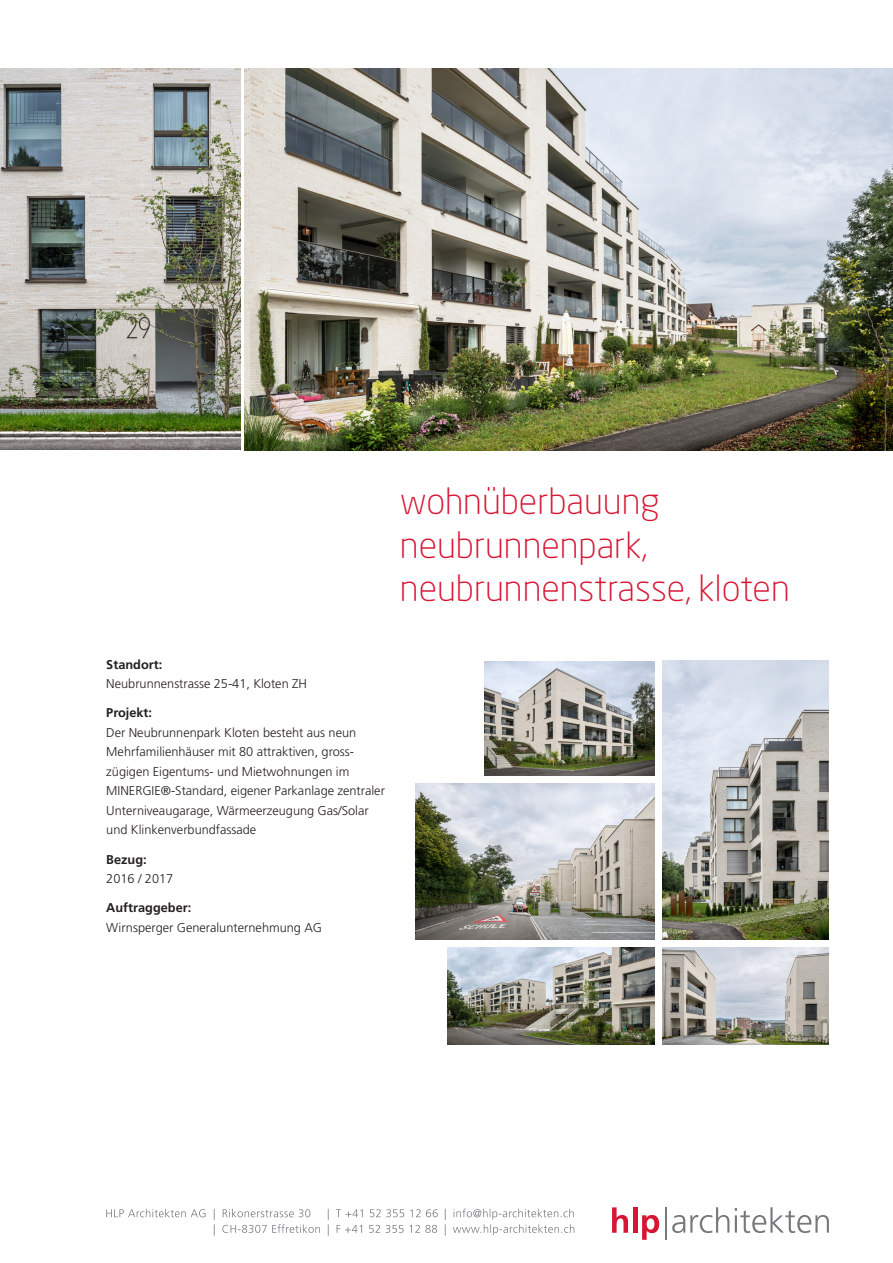
<style>
.page{position:relative;width:893px;height:1263px;background:#fff}
.page>*{position:absolute;margin:0;border:0;box-sizing:border-box;transform-origin:0 0}
.t1{font:300 36px/43.2px "Neo Sans Std";color:#d71634}
.t2{font:300 12.75px/19.5px "Frutiger LT Std";color:#231f20}
.t3{font:700 12.75px "Frutiger LT Std";color:#231f20}
</style>
<div class="page">
<svg style="left:672px;top:1207px;width:57px;height:26px"></svg>
<svg style="left:735px;top:1207px;width:94px;height:26px"></svg>
<svg style="left:612px;top:1207px;width:16px;height:26px"></svg>
<hr style="left:633px;top:1207px;width:4px;height:26px;background:#d71634">
<svg style="left:642px;top:1215px;width:17px;height:25px"></svg>
<hr style="left:665px;top:1207px;width:1px;height:33px;background:#76787b">
<svg style="left:214px;top:1208px;width:360px;height:27px"></svg>
<svg style="left:106px;top:1209px;width:99px;height:8px"></svg>
<img style="left:245px;top:68px;width:648px;height:383px">
<img style="left:0;top:68px;width:241px;height:382px">
<img style="left:484px;top:661px;width:171px;height:115px">
<img style="left:662px;top:661px;width:166px;height:279px">
<img style="left:416px;top:784px;width:239px;height:156px">
<img style="left:662px;top:948px;width:166px;height:96px">
<img style="left:448px;top:948px;width:207px;height:96px">
<h1 class="t1" style="left:400px;top:479px;width:391px">wohnüberbauung neubrunnenpark, neubrunnenstrasse, kloten</h1>
<p class="t3" style="left:106px;top:657px;width:57px">Standort:</p>
<p class="t2" style="left:106px;top:674px;width:202px">Neubrunnenstrasse 25-41, Kloten ZH</p>
<p class="t3" style="left:106px;top:705px;width:47px">Projekt:</p>
<p class="t2" style="left:106px;top:723px;width:280px">Der Neubrunnenpark Kloten besteht aus neun Mehrfamilienhäuser mit 80 attraktiven, gross&shy;zügigen Eigentums- und Mietwohnungen im MINERGIE®-Standard, eigener Parkanlage zentraler Unterniveaugarage, Wärmeerzeugung Gas/Solar und Klinkenverbundfassade</p>
<p class="t3" style="left:106px;top:852px;width:42px">Bezug:</p>
<p class="t2" style="left:106px;top:869px;width:68px">2016 / 2017</p>
<p class="t3" style="left:106px;top:900px;width:87px">Auftraggeber:</p>
<p class="t2" style="left:106px;top:918px;width:217px">Wirnsperger Generalunternehmung AG</p>
</div>
